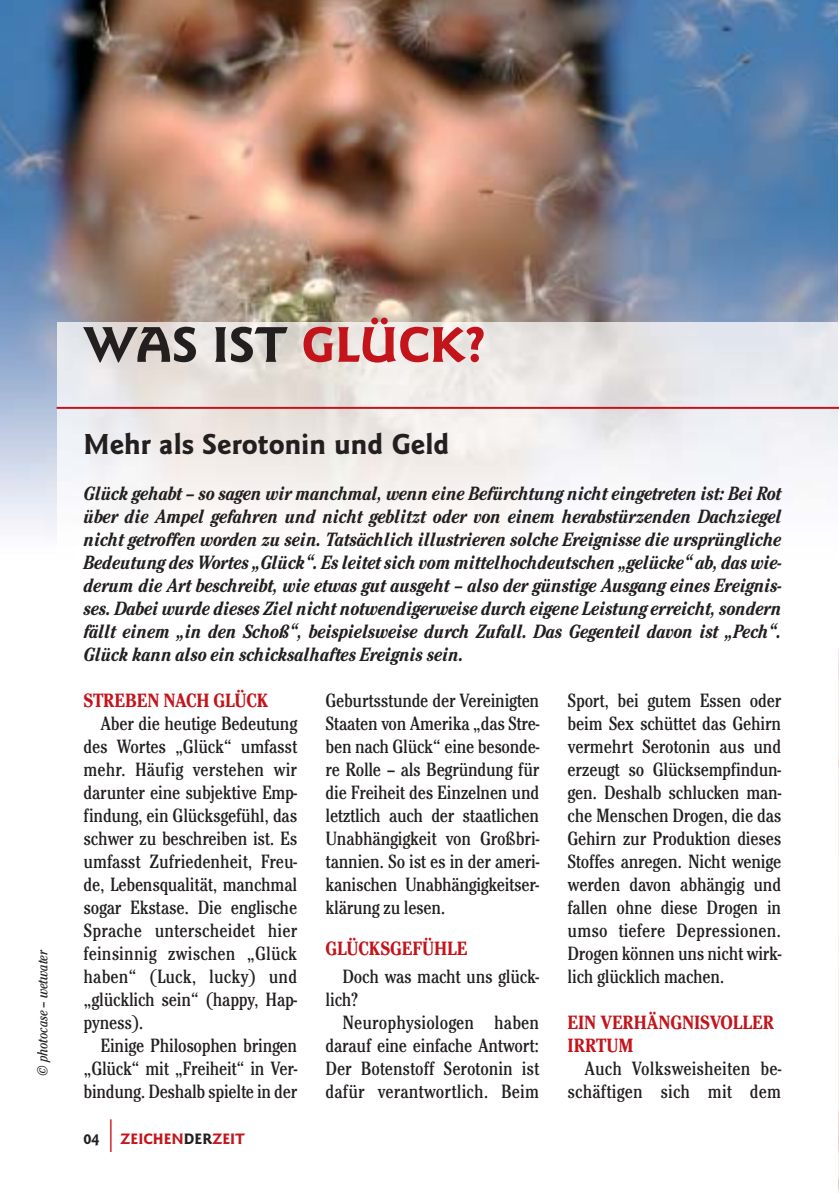
<style>
.page{position:relative;width:839px;height:1193px;background:#fff}
.page>*{position:absolute;margin:0;border:0;box-sizing:border-box;transform-origin:0 0}
.t1{font:700 52px "Goudy Sans";color:#231f1f}
.t2{font:700 30px "Goudy Sans";color:#231f1f}
.t3{font:condensed 20px/23px "Cheltenham Itc T";letter-spacing:-.015em;color:#231f1f;text-align:justify}
.t4{font:italic 700 condensed 20px/23px "Cheltenham Itc T";letter-spacing:-.01em;color:#231f1f;text-align:justify}
.t5{font:700 condensed 20px/23px "Cheltenham Itc T";letter-spacing:-.005em;color:#c4141b}
.t6{font:condensed 20px/23px "Cheltenham Itc T";letter-spacing:.005em;color:#231f1f;text-align:right}
.t7{font:700 15.6px "Goudy Sans";color:#c4141b}
.t8{font:italic condensed 15px "Cheltenham Itc T";color:#231f1f}
.s1{color:#c4141b}
.s2{color:#231f1f}
.s3{font-family:"Coronet";font-weight:400;font-size:32.6px}
</style>
<div class="page">
<img style="left:0;top:0;width:839px;height:1193px">
<p class="t8" style="left:37px;top:1075px;width:127px;rotate:-90deg">© photocase – wetwater</p>
<h1 class="t1" style="left:84px;top:325px;width:404px">WAS IST <span class="s1">GLÜCK?</span></h1>
<h2 class="t2" style="left:84px;top:432px;width:367px">Mehr als Serotonin und Geld</h2>
<p class="t4" style="left:84px;top:483px;width:699px">Glück gehabt – so sagen wir manchmal, wenn eine Befürchtung nicht eingetreten ist: Bei Rot über die Ampel gefahren und nicht geblitzt oder von einem herabstürzenden Dachziegel nicht getroffen worden zu sein. Tatsächlich illustrieren solche Ereignisse die ursprüngliche Bedeutung des Wortes „Glück“. Es leitet sich vom mittelhochdeutschen „gelücke“ ab, das wie&shy;derum die Art beschreibt, wie etwas gut ausgeht – also der günstige Ausgang eines Ereignis&shy;ses. Dabei wurde dieses Ziel nicht notwendigerweise durch eigene Leistung erreicht, sondern fällt einem „in den Schoß“, beispielsweise durch Zufall. Das Gegenteil davon ist „Pech“.<br>Glück kann also ein schicksalhaftes Ereignis sein.</p>
<p class="t5" style="left:84px;top:691px;width:186px">STREBEN NACH GLÜCK</p>
<p class="t3" style="left:84px;top:713px;width:215px;text-indent:17px">Aber die heutige Bedeutung des Wortes „Glück“ umfasst mehr. Häufig verstehen wir darunter eine subjektive Emp&shy;findung, ein Glücksgefühl, das schwer zu beschreiben ist. Es umfasst Zufriedenheit, Freu&shy;de, Lebensqualität, manchmal sogar Ekstase. Die englische Sprache unterscheidet hier feinsinnig zwischen „Glück haben“ (Luck, lucky) und „glücklich sein“ (happy, Hap&shy;pyness).</p>
<p class="t3" style="left:84px;top:1035px;width:215px;text-indent:17px">Einige Philosophen bringen „Glück“ mit „Freiheit“ in Ver&shy;bindung. Deshalb spielte in der</p>
<p class="t3" style="left:567px;top:690px;width:215px">Sport, bei gutem Essen oder beim Sex schüttet das Gehirn vermehrt Serotonin aus und erzeugt so Glücksempfindun&shy;gen. Deshalb schlucken man&shy;che Menschen Drogen, die das Gehirn zur Produktion dieses Stoffes anregen. Nicht wenige werden davon abhängig und fallen ohne diese Drogen in umso tiefere Depressionen.<br>Drogen können uns nicht wirk&shy;lich glücklich machen.</p>
<p class="t5" style="left:567px;top:1013px;width:208px">EIN VERHÄNGNISVOLLER<br>IRRTUM</p>
<p class="t6" style="left:567px;top:1058px;width:215px">Auch Volksweisheiten be&shy;schäftigen sich mit dem</p>
<p class="t3" style="left:325px;top:690px;width:215px">Geburtsstunde der Vereinigten Staaten von Amerika „das Stre&shy;ben nach Glück“ eine besonde&shy;re Rolle – als Begründung für die Freiheit des Einzelnen und letztlich auch der staatlichen Unabhängigkeit von Großbri&shy;tannien. So ist es in der ameri&shy;kanischen Unabhängigkeitser&shy;klärung zu lesen.</p>
<p class="t5" style="left:325px;top:939px;width:143px">GLÜCKSGEFÜHLE</p>
<p class="t3" style="left:325px;top:966px;width:215px;text-indent:17px">Doch was macht uns glück&shy;lich?</p>
<p class="t3" style="left:325px;top:1012px;width:215px;text-indent:17px">Neurophysiologen haben darauf eine einfache Antwort:<br>Der Botenstoff Serotonin ist dafür verantwortlich. Beim</p>
<p class="t7" style="left:84px;top:1133px;width:163px"><span class="s2">04</span> <span class="s3">|</span> ZEICHEN<span class="s2">DER</span>ZEIT</p>
</div>
